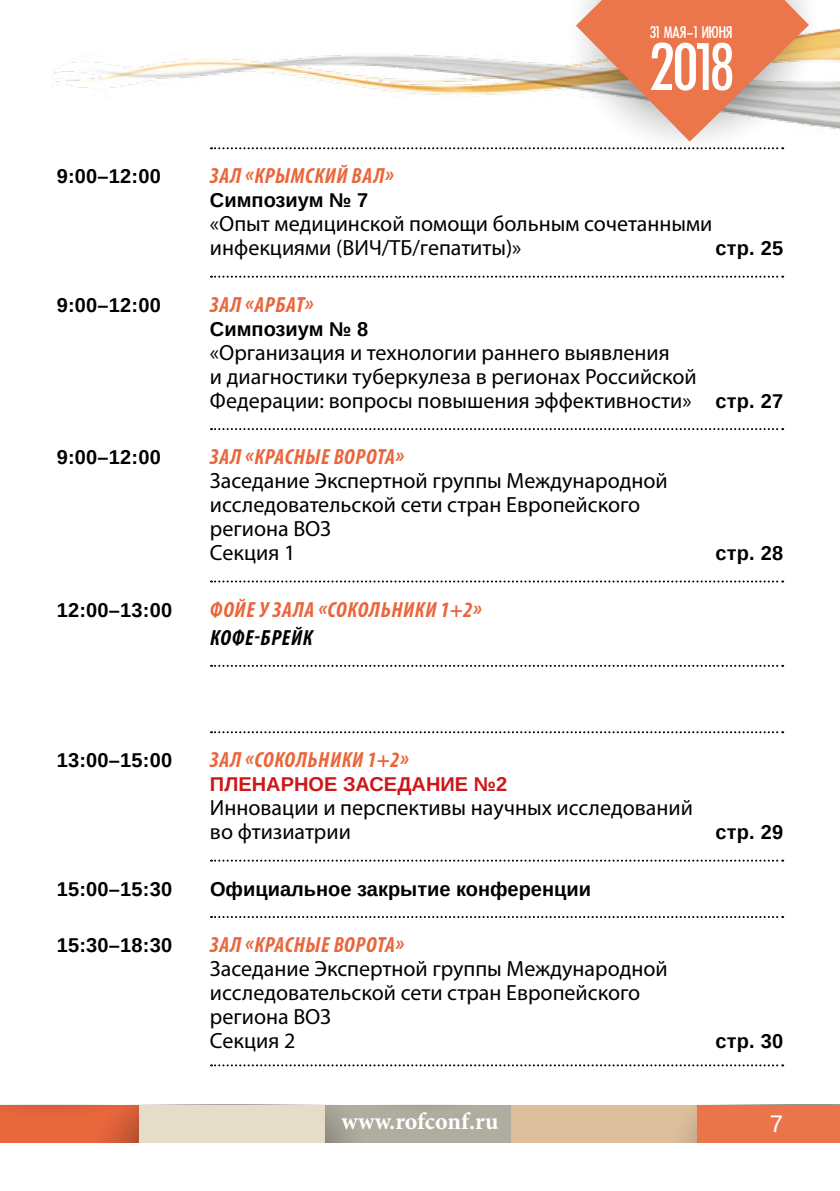
<style>
.page{position:relative;width:840px;height:1191px;background:#fff}
.page>*{position:absolute;margin:0;border:0;box-sizing:border-box;transform-origin:0 0}
.t1{font:71.2px "Futura Condensed Plain";color:#fff}
.t2{font:700 24px "Minion Pro";color:#fff}
.t3{font:24px "Liberation Sans";color:#fff}
.t4{font:22px/24px "Myriad Pro";color:#000}
.t5{font:italic 700 condensed 22px "Myriad Pro";letter-spacing:.03em;color:#e9663c}
.t6{font:italic 700 condensed 22px "Myriad Pro";letter-spacing:.03em;color:#000}
.t7{font:700 20px "Liberation Sans";color:#000}
.t8{font:700 20px "Liberation Sans";color:#cd171a}
.t9{font:18px "Futura Condensed Plain";color:#fff}
.s1{font-family:"Liberation Sans";font-weight:700;font-size:20px}
</style>
<div class="page">
<div style="left:510px;top:1104px;width:186px;height:38px;background:#ddbe9c"></div>
<svg style="left:0;top:1104px;width:552px;height:38px;background:#d1ac94"></svg>
<svg style="left:647px;top:1104px;width:49px;height:38px"></svg>
<div style="left:696px;top:1104px;width:143px;height:38px;background:#ea754b"></div>
<img style="left:52px;top:29px;width:787px;height:100px">
<svg style="left:546px;top:24px;width:274px;height:126px"></svg>
<svg style="left:211px;top:0;width:597px;height:149px"></svg>
<svg style="left:211px;top:276px;width:571px;height:2px"></svg>
<svg style="left:211px;top:428px;width:571px;height:2px"></svg>
<svg style="left:211px;top:580px;width:571px;height:2px"></svg>
<svg style="left:211px;top:665px;width:571px;height:2px"></svg>
<svg style="left:211px;top:731px;width:571px;height:2px"></svg>
<svg style="left:211px;top:859px;width:571px;height:2px"></svg>
<svg style="left:211px;top:916px;width:571px;height:2px"></svg>
<svg style="left:211px;top:1064px;width:571px;height:2px"></svg>
<p class="t9" style="left:649px;top:22px;width:84px">31 МАЯ–1 ИЮНЯ</p>
<h1 class="t1" style="left:649px;top:26px;width:85px">2018</h1>
<p class="t7" style="left:57px;top:163px;width:106px">9:00–12:00</p>
<p class="t5" style="left:210px;top:162px;width:185px">ЗАЛ «КРЫМСКИЙ ВАЛ»</p>
<p class="t7" style="left:210px;top:187px;width:160px">Симпозиум № 7</p>
<p class="t4" style="left:210px;top:212px;width:503px">«Опыт медицинской помощи больным сочетанными инфекциями (ВИЧ/ТБ/гепатиты)»</p>
<p class="t7" style="left:715px;top:235px;width:69px">стр. 25</p>
<p class="t7" style="left:57px;top:291px;width:106px">9:00–12:00</p>
<p class="t5" style="left:210px;top:291px;width:105px">ЗАЛ «АРБАТ»</p>
<p class="t7" style="left:210px;top:315px;width:160px">Симпозиум № 8</p>
<p class="t4" style="left:210px;top:340px;width:574px">«Организация и технологии раннего выявления<br>и диагностики туберкулеза в регионах Российской<br>Федерации: вопросы повышения эффективности» <span class="s1">стр. 27</span></p>
<p class="t7" style="left:57px;top:443px;width:106px">9:00–12:00</p>
<p class="t5" style="left:210px;top:443px;width:195px">ЗАЛ «КРАСНЫЕ ВОРОТА»</p>
<p class="t4" style="left:210px;top:468px;width:459px">Заседание Экспертной группы Международной исследовательской сети стран Европейского региона ВОЗ<br>Секция 1</p>
<p class="t7" style="left:715px;top:539px;width:69px">стр. 28</p>
<p class="t7" style="left:57px;top:596px;width:117px">12:00–13:00</p>
<p class="t5" style="left:210px;top:595px;width:273px">ФОЙЕ У ЗАЛА «СОКОЛЬНИКИ 1+2»</p>
<p class="t6" style="left:210px;top:623px;width:104px">КОФЕ-БРЕЙК</p>
<p class="t7" style="left:57px;top:746px;width:117px">13:00–15:00</p>
<p class="t5" style="left:210px;top:746px;width:200px">ЗАЛ «СОКОЛЬНИКИ 1+2»</p>
<p class="t8" style="left:210px;top:770px;width:298px">ПЛЕНАРНОЕ ЗАСЕДАНИЕ №2</p>
<p class="t4" style="left:210px;top:795px;width:484px">Инновации и перспективы научных исследований во фтизиатрии</p>
<p class="t7" style="left:57px;top:875px;width:117px">15:00–15:30</p>
<p class="t7" style="left:210px;top:875px;width:382px">Официальное закрытие конференции</p>
<p class="t7" style="left:57px;top:931px;width:117px">15:30–18:30</p>
<p class="t5" style="left:210px;top:931px;width:195px">ЗАЛ «КРАСНЫЕ ВОРОТА»</p>
<p class="t4" style="left:210px;top:956px;width:459px">Заседание Экспертной группы Международной исследовательской сети стран Европейского региона ВОЗ<br>Секция 2</p>
<p class="t7" style="left:715px;top:818px;width:69px">стр. 29</p>
<p class="t7" style="left:715px;top:1027px;width:69px">стр. 30</p>
<p class="t2" style="left:341px;top:1104px;width:158px">www.rofconf.ru</p>
<p class="t3" style="left:769px;top:1109px;width:15px">7</p>
</div>
